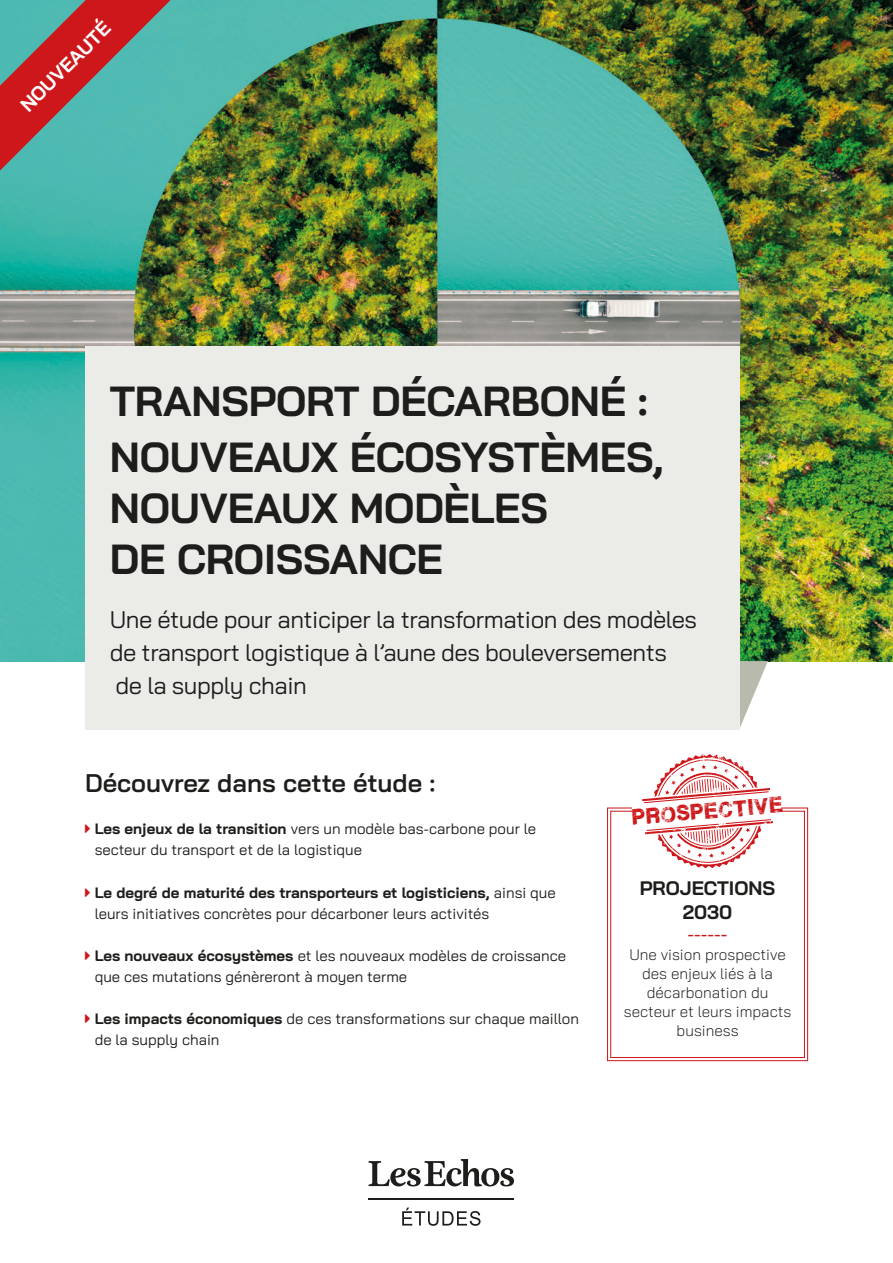
<style>
.page{position:relative;width:893px;height:1263px;background:#fff}
.page>*{position:absolute;margin:0;border:0;box-sizing:border-box;transform-origin:0 0}
.t1{font:700 42px/56.1px "Bai Jamjuree";letter-spacing:-.005em;color:#1d1d1b}
.t2{font:600 25.5px "Bai Jamjuree";color:#1d1d1b}
.t3{font:24px/33px "Bai Jamjuree";letter-spacing:-.02em;color:#1d1d1b}
.t4{font:700 19.5px/24px "Bai Jamjuree";color:#1d1d1b;text-align:center}
.t5{font:700 19.5px "Bai Jamjuree";color:#fff}
.t6{font:18px "Plane Crash";color:#cd171a}
.t7{font:500 17.25px "Bai Jamjuree";color:#cd171a}
.t8{font:300 15.3px/19.2px "Bai Jamjuree";color:#1d1d1b;text-align:center}
.t9{font:15px/21px "Bai Jamjuree";color:#1d1d1b}
.s1{font-weight:700}
</style>
<div class="page">
<img style="left:0;top:0;width:893px;height:661px">
<hr style="left:369px;top:1198px;width:145px;height:2px;background:#1d1d1b">
<svg style="left:368px;top:1159px;width:146px;height:27px"></svg>
<svg style="left:402px;top:1207px;width:78px;height:19px"></svg>
<svg style="left:739px;top:661px;width:29px;height:68px"></svg>
<div style="left:85px;top:346px;width:654px;height:383px;background:#ebebe7"></div>
<svg style="left:607px;top:807px;width:201px;height:254px"></svg>
<div style="left:610px;top:811px;width:195px;height:247px;border:1px solid #cd171a"></div>
<div style="left:632px;top:805px;width:149px;height:9px;background:#fff"></div>
<svg style="left:642px;top:754px;width:131px;height:114px"></svg>
<svg style="left:0;top:0;width:171px;height:171px;background:#7d7d79"></svg>
<h3 class="t5" style="left:16px;top:100px;width:120px;rotate:-45deg">NOUVEAUTÉ</h3>
<h1 class="t1" style="left:110px;top:373px;width:555px">TRANSPORT DÉCARBONÉ :<br>NOUVEAUX ÉCOSYSTÈMES,</h1>
<h1 class="t1" style="left:110px;top:483px;width:440px;line-height:51px">NOUVEAUX MODÈLES<br>DE CROISSANCE</h1>
<h3 class="t3" style="left:110px;top:603px;width:589px">Une étude pour anticiper la transformation des modèles de transport logistique à l’aune des bouleversements de la supply chain</h3>
<h2 class="t2" style="left:85px;top:769px;width:352px">Découvrez dans cette étude :</h2>
<p class="t9" style="left:95px;top:818px;width:443px"><span class="s1">Les enjeux de la transition</span> vers un modèle bas-carbone pour le secteur du transport et de la logistique</p>
<p class="t9" style="left:95px;top:882px;width:463px"><span class="s1">Le degré de maturité des transporteurs et logisticiens,</span> ainsi que leurs initiatives concrètes pour décarboner leurs activités</p>
<p class="t9" style="left:95px;top:945px;width:473px"><span class="s1">Les nouveaux écosystèmes</span> et les nouveaux modèles de croissance que ces mutations génèreront à moyen terme</p>
<p class="t9" style="left:95px;top:1008px;width:486px"><span class="s1">Les impacts économiques</span> de ces transformations sur chaque maillon de la supply chain</p>
<p class="t6" style="left:631px;top:809px;width:153px;rotate:-5deg">prospective</p>
<h3 class="t4" style="left:640px;top:876px;width:137px">PROJECTIONS<br>2030</h3>
<p class="t7" style="left:688px;top:924px;width:41px">------</p>
<p class="t8" style="left:624px;top:944px;width:169px">Une vision prospective des enjeux liés à la décarbonation du secteur et leurs impacts business</p>
</div>
